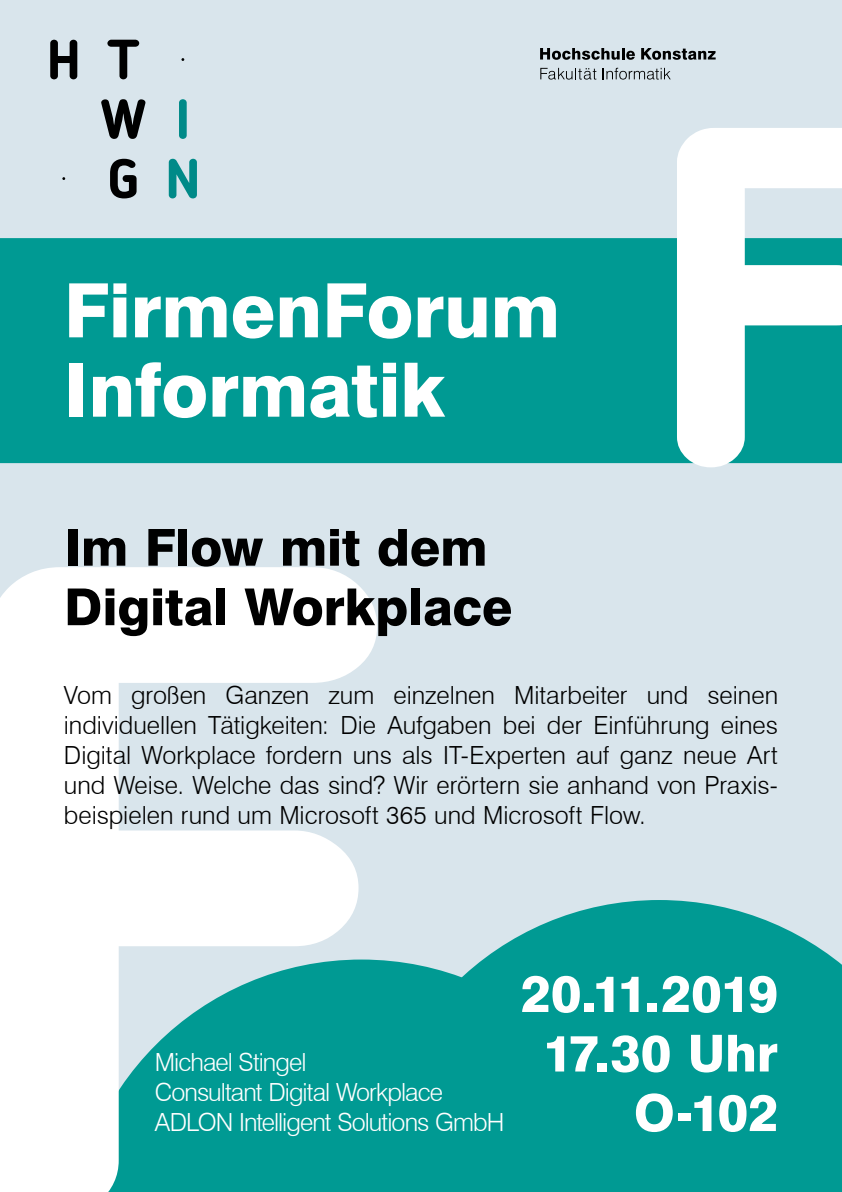
<style>
.page{position:relative;width:842px;height:1192px;background:#d9e5ec}
.page>*{position:absolute;margin:0;border:0;box-sizing:border-box;transform-origin:0 0}
.t1{font:800 75px/79.3px "Swiss 721 BT";letter-spacing:-.005em;color:#fff}
.t2{font:800 51px/59.5px "Swiss 721 BT";letter-spacing:-.005em;color:#000}
.t3{font:800 51px/59.5px "Swiss 721 BT";letter-spacing:-.005em;color:#fff;text-align:right}
.t4{font:300 25px/30px "Swiss 721 BT";color:#000;text-align:justify}
.t5{font:300 25px/30px "Swiss 721 BT";letter-spacing:-.035em;color:#fff}
</style>
<div class="page">
<svg style="left:482px;top:900px;width:360px;height:292px;background:#17a29c"></svg>
<div style="left:377px;top:960px;width:275px;height:232px;background:#009a93"></div>
<svg style="left:0;top:567px;width:377px;height:625px;fill:#fff"></svg>
<div style="left:0;top:238px;width:842px;height:225px;background:#009a93"></div>
<svg style="left:677px;top:128px;width:165px;height:339px;fill:#fff"></svg>
<svg style="left:540px;top:48px;width:95px;height:12px"></svg>
<svg style="left:641px;top:48px;width:75px;height:12px"></svg>
<svg style="left:540px;top:68px;width:56px;height:12px"></svg>
<svg style="left:603px;top:68px;width:68px;height:12px"></svg>
<svg style="left:50px;top:40px;width:27px;height:39px"></svg>
<svg style="left:110px;top:159px;width:27px;height:39px"></svg>
<svg style="left:101px;top:99px;width:44px;height:40px"></svg>
<svg style="left:107px;top:40px;width:32px;height:39px"></svg>
<svg style="left:169px;top:159px;width:28px;height:39px"></svg>
<svg style="left:179px;top:99px;width:8px;height:40px"></svg>
<h1 class="t1" style="left:64px;top:270px;width:498px">FirmenForum<br>Informatik</h1>
<h2 class="t2" style="left:64px;top:517px;width:450px">Im Flow mit dem<br>Digital Workplace</h2>
<p class="t4" style="left:64px;top:680px;width:716px">Vom großen Ganzen zum einzelnen Mitarbeiter und seinen individuellen Tätigkeiten: Die Aufgaben bei der Einführung eines Digital Workplace fordern uns als IT-Experten auf ganz neue Art und Weise. Welche das sind? Wir erörtern sie anhand von Praxis&shy;beispielen rund um Microsoft 365 und Microsoft Flow.</p>
<p class="t5" style="left:155px;top:1047px;width:351px">Michael Stingel<br>Consultant Digital Workplace<br>ADLON Intelligent Solutions GmbH</p>
<h2 class="t3" style="left:521px;top:964px;width:259px">20.11.2019<br>17.30 Uhr<br>O-102</h2>
</div>
